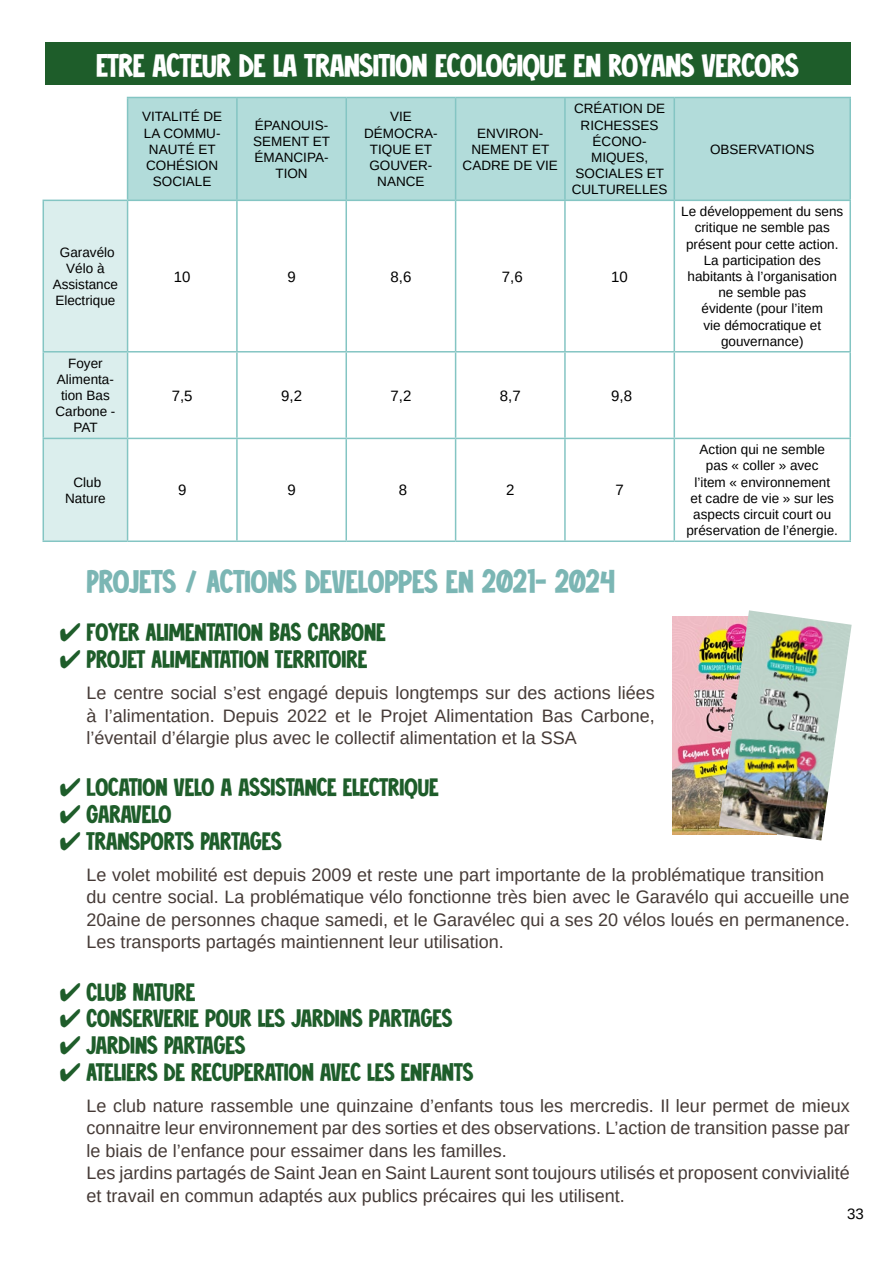
<style>
.page{position:relative;width:893px;height:1263px;background:#fff}
.page>*{position:absolute;margin:0;border:0;box-sizing:border-box;transform-origin:0 0}
.t1{font:33px "KABOOM Regular";letter-spacing:-.01em;color:#fff}
.t2{font:33px "KABOOM Regular";color:#7bb6b4}
.t3{font:25.5px "KABOOM Regular";color:#1e5d2a}
.t4{font:18px/22.5px "Arimo";color:#453a36}
.t5{font:15px "Arimo";color:#000}
.t6{font:13.5px/16.2px "Arimo";color:#000;text-align:center}
</style>
<div class="page">
<div style="left:128px;top:98px;width:721px;height:102px;background:#b2dcda"></div>
<div style="left:44px;top:201px;width:83px;height:339px;background:#dbeeed"></div>
<hr style="left:127px;top:97px;width:110px;height:1px;background:#84c5c3">
<hr style="left:127px;top:98px;width:1px;height:102px;background:#84c5c3">
<hr style="left:237px;top:97px;width:109px;height:1px;background:#84c5c3">
<hr style="left:236px;top:98px;width:2px;height:102px;background:#84c5c3">
<hr style="left:346px;top:97px;width:110px;height:1px;background:#84c5c3">
<hr style="left:345px;top:98px;width:2px;height:102px;background:#84c5c3">
<hr style="left:456px;top:97px;width:109px;height:1px;background:#84c5c3">
<hr style="left:455px;top:98px;width:1px;height:102px;background:#84c5c3">
<hr style="left:565px;top:97px;width:109px;height:1px;background:#84c5c3">
<hr style="left:564px;top:98px;width:2px;height:102px;background:#84c5c3">
<hr style="left:674px;top:97px;width:177px;height:1px;background:#84c5c3">
<hr style="left:673px;top:98px;width:2px;height:102px;background:#84c5c3">
<hr style="left:849px;top:98px;width:2px;height:102px;background:#84c5c3">
<hr style="left:43px;top:200px;width:85px;height:1px;background:#84c5c3">
<hr style="left:43px;top:201px;width:1px;height:150px;background:#84c5c3">
<hr style="left:128px;top:200px;width:109px;height:1px;background:#84c5c3">
<hr style="left:127px;top:201px;width:1px;height:150px;background:#84c5c3">
<hr style="left:237px;top:200px;width:109px;height:1px;background:#84c5c3">
<hr style="left:236px;top:201px;width:2px;height:150px;background:#84c5c3">
<hr style="left:346px;top:200px;width:110px;height:1px;background:#84c5c3">
<hr style="left:345px;top:201px;width:2px;height:150px;background:#84c5c3">
<hr style="left:456px;top:200px;width:109px;height:1px;background:#84c5c3">
<hr style="left:455px;top:201px;width:1px;height:150px;background:#84c5c3">
<hr style="left:565px;top:200px;width:109px;height:1px;background:#84c5c3">
<hr style="left:564px;top:201px;width:2px;height:150px;background:#84c5c3">
<hr style="left:674px;top:200px;width:177px;height:1px;background:#84c5c3">
<hr style="left:673px;top:201px;width:2px;height:150px;background:#84c5c3">
<hr style="left:849px;top:201px;width:2px;height:150px;background:#84c5c3">
<hr style="left:43px;top:351px;width:85px;height:1px;background:#84c5c3">
<hr style="left:43px;top:352px;width:1px;height:86px;background:#84c5c3">
<hr style="left:128px;top:351px;width:109px;height:1px;background:#84c5c3">
<hr style="left:127px;top:352px;width:1px;height:86px;background:#84c5c3">
<hr style="left:237px;top:351px;width:109px;height:1px;background:#84c5c3">
<hr style="left:236px;top:352px;width:2px;height:86px;background:#84c5c3">
<hr style="left:346px;top:351px;width:110px;height:1px;background:#84c5c3">
<hr style="left:345px;top:352px;width:2px;height:86px;background:#84c5c3">
<hr style="left:456px;top:351px;width:109px;height:1px;background:#84c5c3">
<hr style="left:455px;top:352px;width:1px;height:86px;background:#84c5c3">
<hr style="left:565px;top:351px;width:109px;height:1px;background:#84c5c3">
<hr style="left:564px;top:352px;width:2px;height:86px;background:#84c5c3">
<hr style="left:674px;top:351px;width:177px;height:1px;background:#84c5c3">
<hr style="left:673px;top:352px;width:2px;height:86px;background:#84c5c3">
<hr style="left:849px;top:352px;width:2px;height:86px;background:#84c5c3">
<hr style="left:43px;top:438px;width:85px;height:1px;background:#84c5c3">
<hr style="left:43px;top:439px;width:1px;height:101px;background:#84c5c3">
<hr style="left:128px;top:438px;width:109px;height:1px;background:#84c5c3">
<hr style="left:127px;top:439px;width:1px;height:101px;background:#84c5c3">
<hr style="left:237px;top:438px;width:109px;height:1px;background:#84c5c3">
<hr style="left:236px;top:439px;width:2px;height:101px;background:#84c5c3">
<hr style="left:346px;top:438px;width:110px;height:1px;background:#84c5c3">
<hr style="left:345px;top:439px;width:2px;height:101px;background:#84c5c3">
<hr style="left:456px;top:438px;width:109px;height:1px;background:#84c5c3">
<hr style="left:455px;top:439px;width:1px;height:101px;background:#84c5c3">
<hr style="left:565px;top:438px;width:109px;height:1px;background:#84c5c3">
<hr style="left:564px;top:439px;width:2px;height:101px;background:#84c5c3">
<hr style="left:674px;top:438px;width:177px;height:1px;background:#84c5c3">
<hr style="left:673px;top:439px;width:2px;height:101px;background:#84c5c3">
<hr style="left:849px;top:439px;width:2px;height:101px;background:#84c5c3">
<hr style="left:43px;top:540px;width:85px;height:2px;background:#84c5c3">
<hr style="left:128px;top:540px;width:109px;height:2px;background:#84c5c3">
<hr style="left:237px;top:540px;width:109px;height:2px;background:#84c5c3">
<hr style="left:346px;top:540px;width:110px;height:2px;background:#84c5c3">
<hr style="left:456px;top:540px;width:109px;height:2px;background:#84c5c3">
<hr style="left:565px;top:540px;width:109px;height:2px;background:#84c5c3">
<hr style="left:674px;top:540px;width:177px;height:2px;background:#84c5c3">
<div style="left:45px;top:43px;width:805px;height:42px;background:#1e5d2a"></div>
<img style="left:673px;top:616px;width:46px;height:218px">
<img style="left:719px;top:610px;width:133px;height:230px">
<h1 class="t1" style="left:96px;top:52px;width:704px">ÊTRE ACTEUR DE LA TRANSITION ÉCOLOGIQUE EN ROYANS VERCORS</h1>
<p class="t6" style="left:53px;top:244px;width:67px">Garavélo<br>Vélo à<br>Assistance<br>Electrique</p>
<p class="t6" style="left:55px;top:355px;width:62px">Foyer<br>Alimenta&shy;tion Bas<br>Carbone -<br>PAT</p>
<p class="t6" style="left:142px;top:109px;width:82px">VITALITÉ DE<br>LA COMMU-<br>NAUTÉ ET<br>COHÉSION<br>SOCIALE</p>
<p class="t6" style="left:253px;top:117px;width:79px">ÉPANOUIS-<br>SEMENT ET<br>ÉMANCIPA-<br>TION</p>
<p class="t6" style="left:364px;top:109px;width:75px">VIE<br>DÉMOCRA-<br>TIQUE ET<br>GOUVER-<br>NANCE</p>
<p class="t6" style="left:463px;top:125px;width:97px">ENVIRON-<br>NEMENT ET<br>CADRE DE VIE</p>
<p class="t6" style="left:572px;top:101px;width:97px">CRÉATION DE<br>RICHESSES<br>ÉCONO-<br>MIQUES,<br>SOCIALES ET<br>CULTURELLES</p>
<p class="t5" style="left:174px;top:267px;width:18px">10</p>
<p class="t5" style="left:287px;top:267px;width:10px">9</p>
<p class="t5" style="left:390px;top:267px;width:22px">8,6</p>
<p class="t5" style="left:502px;top:267px;width:22px">7,6</p>
<p class="t5" style="left:611px;top:267px;width:18px">10</p>
<p class="t5" style="left:172px;top:386px;width:22px">7,5</p>
<p class="t5" style="left:281px;top:386px;width:22px">9,2</p>
<p class="t5" style="left:390px;top:386px;width:22px">7,2</p>
<p class="t5" style="left:500px;top:386px;width:22px">8,7</p>
<p class="t5" style="left:611px;top:386px;width:22px">9,8</p>
<p class="t6" style="left:65px;top:474px;width:42px">Club<br>Nature</p>
<p class="t5" style="left:178px;top:481px;width:10px">9</p>
<p class="t5" style="left:287px;top:481px;width:10px">9</p>
<p class="t5" style="left:399px;top:481px;width:10px">8</p>
<p class="t5" style="left:506px;top:481px;width:10px">2</p>
<p class="t5" style="left:615px;top:481px;width:10px">7</p>
<p class="t6" style="left:710px;top:141px;width:106px">OBSERVATIONS</p>
<p class="t6" style="left:681px;top:203px;width:164px">Le développement du sens critique ne semble pas présent pour cette action.<br>La participation des habitants à l’organisation ne semble pas<br>évidente (pour l’item<br>vie démocratique et gouvernance)</p>
<p class="t6" style="left:686px;top:442px;width:153px">Action qui ne semble<br>pas « coller » avec<br>l’item « environnement<br>et cadre de vie » sur les aspects circuit court ou préservation de l’énergie.</p>
<h1 class="t2" style="left:87px;top:569px;width:530px">PROJETS / ACTIONS DÉVELOPPÉS EN 2021- 2024</h1>
<h2 class="t3" style="left:60px;top:622px;width:327px">✔ FOYER ALIMENTATION BAS CARBONE</h2>
<h2 class="t3" style="left:60px;top:649px;width:309px">✔ PROJET ALIMENTATION TERRITOIRE</h2>
<p class="t4" style="left:87px;top:682px;width:570px;text-align:justify">Le centre social s’est engagé depuis longtemps sur des actions liées à l’alimentation. Depuis 2022 et le Projet Alimentation Bas Carbone, l’éventail d’élargie plus avec le collectif alimentation et la SSA</p>
<h2 class="t3" style="left:60px;top:777px;width:380px">✔ LOCATION VÉLO À ASSISTANCE ÉLECTRIQUE</h2>
<h2 class="t3" style="left:60px;top:804px;width:113px">✔ GARAVÉLO</h2>
<h2 class="t3" style="left:60px;top:831px;width:223px">✔ TRANSPORTS PARTAGÉS</h2>
<p class="t4" style="left:87px;top:863px;width:764px">Le volet mobilité est depuis 2009 et reste une part importante de la problématique transition<br>du centre social. La problématique vélo fonctionne très bien avec le Garavélo qui accueille une 20aine de personnes chaque samedi, et le Garavélec qui a ses 20 vélos loués en permanence.<br>Les transports partagés maintiennent leur utilisation.</p>
<h2 class="t3" style="left:60px;top:981px;width:137px">✔ CLUB NATURE</h2>
<h2 class="t3" style="left:60px;top:1008px;width:394px">✔ CONSERVERIE POUR LES JARDINS PARTAGÉS</h2>
<h2 class="t3" style="left:60px;top:1035px;width:187px">✔ JARDINS PARTAGÉS</h2>
<h2 class="t3" style="left:60px;top:1062px;width:415px">✔ ATELIERS DE RÉCUPÉRATION AVEC LES ENFANTS</h2>
<p class="t4" style="left:87px;top:1094px;width:764px">Le club nature rassemble une quinzaine d’enfants tous les mercredis. Il leur permet de mieux connaitre leur environnement par des sorties et des observations. L’action de transition passe par le biais de l’enfance pour essaimer dans les familles.<br>Les jardins partagés de Saint Jean en Saint Laurent sont toujours utilisés et proposent convivialité et travail en commun adaptés aux publics précaires qui les utilisent.</p>
<p class="t5" style="left:847px;top:1204px;width:18px">33</p>
</div>
